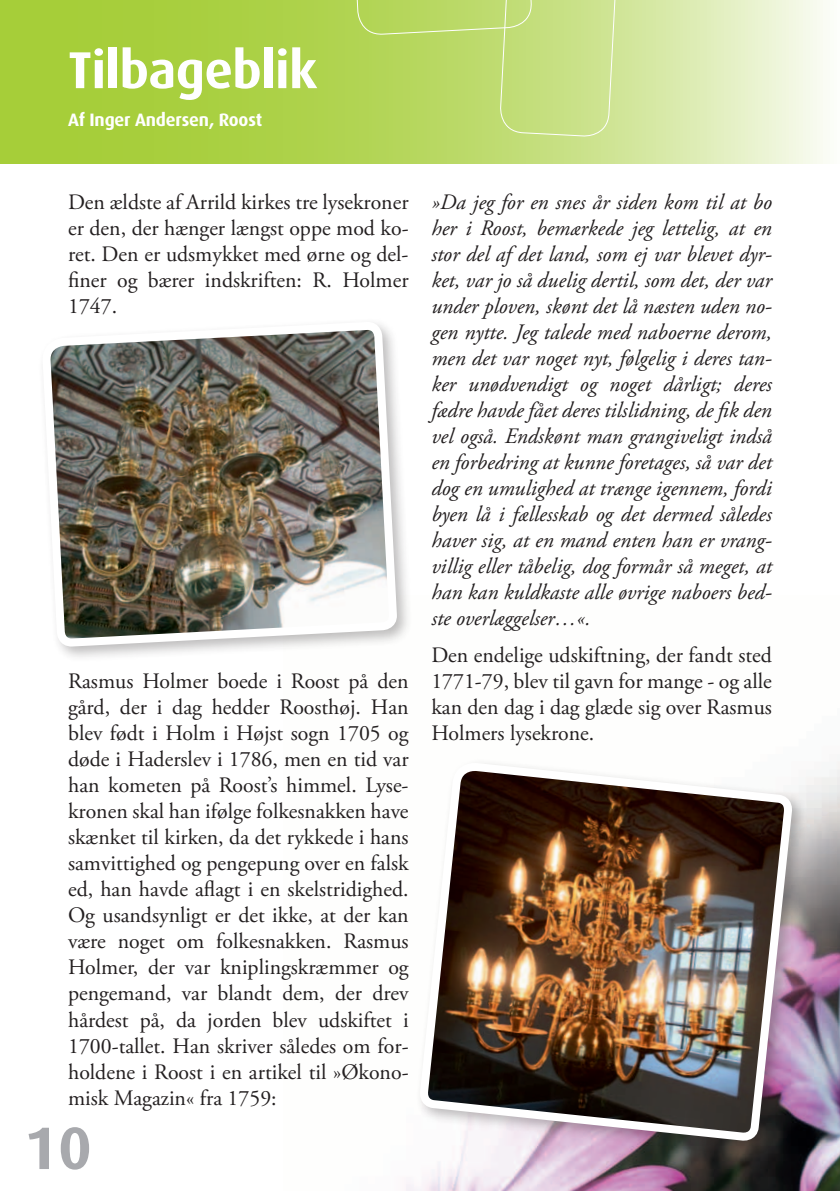
<style>
.page{position:relative;width:840px;height:1191px;background:#fff}
.page>*{position:absolute;margin:0;border:0;box-sizing:border-box;transform-origin:0 0}
.t1{font:700 60px "Dax";color:#a8a9ad}
.t2{font:700 52px "Dax";letter-spacing:-.01em;color:#fff}
.t3{font:22px/26px "Adobe Garamond Pro";color:#231f20;text-align:justify}
.t4{font:italic 22px/26px "Adobe Garamond Pro";color:#231f20;text-align:justify}
.t5{font:700 18px "Dax";letter-spacing:-.01em;color:#fff}
</style>
<div class="page">
<img style="left:406px;top:761px;width:433px;height:430px">
<img style="left:839px;top:761px;width:1px;height:430px">
<svg style="left:0;top:0;width:827px;height:164px;background:#bedb70"></svg>
<svg style="left:349px;top:0;width:267px;height:146px;background:#bfdb71"></svg>
<div style="left:38px;top:317px;width:375px;height:346px;background:#231f20;opacity:.3"></div>
<img style="left:46px;top:325px;width:347px;height:338px">
<div style="left:415px;top:758px;width:392px;height:398px;background:#231f20;opacity:.3"></div>
<img style="left:415px;top:758px;width:381px;height:433px">
<h2 class="t2" style="left:68px;top:41px;width:250px">Tilbageblik</h2>
<p class="t5" style="left:68px;top:110px;width:195px">Af Inger Andersen, Roost</p>
<p class="t3" style="left:68px;top:190px;width:342px">Den ældste af Arrild kirkes tre lysekroner er den, der hænger længst oppe mod ko&shy;ret. Den er udsmykket med ørne og del&shy;finer og bærer indskriften: R. Holmer 1747.</p>
<p class="t3" style="left:68px;top:669px;width:342px">Rasmus Holmer boede i Roost på den gård, der i dag hedder Roosthøj. Han blev født i Holm i Højst sogn 1705 og døde i Haderslev i 1786, men en tid var han kometen på Roost’s himmel. Lyse&shy;kronen skal han ifølge folkesnakken have skænket til kirken, da det rykkede i hans samvittighed og pengepung over en falsk ed, han havde aflagt i en skelstridighed.<br>Og usandsynligt er det ikke, at der kan være noget om folkesnakken. Rasmus Holmer, der var kniplingskræmmer og pengemand, var blandt dem, der drev hårdest på, da jorden blev udskiftet i 1700-tallet. Han skriver således om for&shy;holdene i Roost i en artikel til »Økono&shy;misk Magazin« fra 1759:</p>
<h1 class="t1" style="left:24px;top:1114px;width:69px">10</h1>
<p class="t4" style="left:431px;top:189px;width:342px">»Da jeg for en snes år siden kom til at bo her i Roost, bemærkede jeg lettelig, at en stor del af det land, som ej var blevet dyr&shy;ket, var jo så duelig dertil, som det, der var under ploven, skønt det lå næsten uden no&shy;gen nytte. Jeg talede med naboerne derom, men det var noget nyt, følgelig i deres tan&shy;ker unødvendigt og noget dårligt; deres fædre havde fået deres tilslidning, de fik den vel også. Endskønt man grangiveligt indså en forbedring at kunne foretages, så var det dog en umulighed at trænge igennem, fordi byen lå i fællesskab og det dermed således haver sig, at en mand enten han er vrang&shy;villig eller tåbelig, dog formår så meget, at han kan kuldkaste alle øvrige naboers bed&shy;ste overlæggelser…«.</p>
<p class="t3" style="left:431px;top:643px;width:342px">Den endelige udskiftning, der fandt sted 1771-79, blev til gavn for mange - og alle kan den dag i dag glæde sig over Rasmus Holmers lysekrone.</p>
</div>
